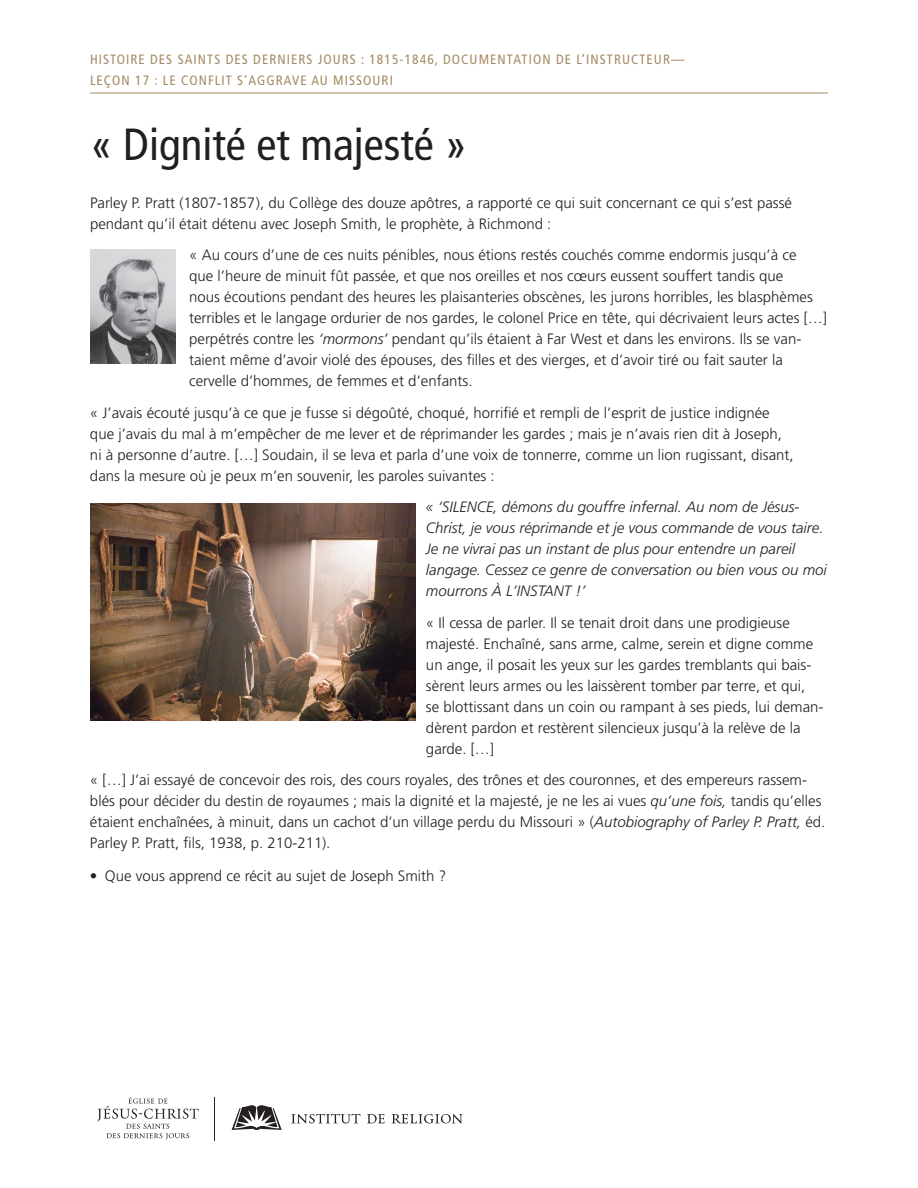
<style>
.page{position:relative;width:918px;height:1188px;background:#fff}
.page>*{position:absolute;margin:0;border:0;box-sizing:border-box;transform-origin:0 0}
.t1{font:condensed 45px "Frutigerlds Lat";color:#231f20}
.t2{font:300 15px/21px "Frutigerlds Lat";color:#231f20}
.t3{font:italic 300 15px/21px "Frutigerlds Lat";color:#231f20}
.t4{font:condensed 13.5px/21px "Frutigerlds Lat";letter-spacing:.08em;color:#a48a62}
.s1{font-style:italic}
</style>
<div class="page">
<svg style="left:232px;top:1105px;width:50px;height:25px"></svg>
<hr style="left:214px;top:1097px;width:1px;height:43px;background:#231f20">
<svg style="left:97px;top:1097px;width:102px;height:43px"></svg>
<svg style="left:291px;top:1114px;width:69px;height:9px"></svg>
<svg style="left:367px;top:1114px;width:18px;height:9px"></svg>
<svg style="left:392px;top:1114px;width:71px;height:9px"></svg>
<hr style="left:90px;top:93px;width:738px;height:1px;background:#a48a62">
<img style="left:90px;top:249px;width:86px;height:115px">
<img style="left:90px;top:504px;width:326px;height:217px">
<p class="t4" style="left:90px;top:49px;width:596px">HISTOIRE DES SAINTS DES DERNIERS JOURS : 1815-1846, DOCUMENTATION DE L’INSTRUCTEUR—<br>LEÇON 17 : LE CONFLIT S’AGGRAVE AU MISSOURI</p>
<h1 class="t1" style="left:90px;top:109px;width:379px">« Dignité et majesté »</h1>
<p class="t2" style="left:90px;top:192px;width:704px">Parley P. Pratt (1807-1857), du Collège des douze apôtres, a rapporté ce qui suit concernant ce qui s’est passé pendant qu’il était détenu avec Joseph Smith, le prophète, à Richmond :</p>
<p class="t2" style="left:189px;top:244px;width:639px">« Au cours d’une de ces nuits pénibles, nous étions restés couchés comme endormis jusqu’à ce<br>que l’heure de minuit fût passée, et que nos oreilles et nos cœurs eussent souffert tandis que<br>nous écoutions pendant des heures les plaisanteries obscènes, les jurons horribles, les blasphèmes terribles et le langage ordurier de nos gardes, le colonel Price en tête, qui décrivaient leurs actes […] perpétrés contre les <span class="s1">‘mormons’</span> pendant qu’ils étaient à Far West et dans les environs. Ils se van&shy;taient même d’avoir violé des épouses, des filles et des vierges, et d’avoir tiré ou fait sauter la cervelle d’hommes, de femmes et d’enfants.</p>
<p class="t2" style="left:90px;top:402px;width:705px">« J’avais écouté jusqu’à ce que je fusse si dégoûté, choqué, horrifié et rempli de l’esprit de justice indignée que j’avais du mal à m’empêcher de me lever et de réprimander les gardes ; mais je n’avais rien dit à Joseph, ni à personne d’autre. […] Soudain, il se leva et parla d’une voix de tonnerre, comme un lion rugissant, disant, dans la mesure où je peux m’en souvenir, les paroles suivantes :</p>
<p class="t3" style="left:426px;top:496px;width:402px">« ‘SILENCE, démons du gouffre infernal. Au nom de Jésus-Christ, je vous réprimande et je vous commande de vous taire.<br>Je ne vivrai pas un instant de plus pour entendre un pareil langage. Cessez ce genre de conversation ou bien vous ou moi mourrons À L’INSTANT !’</p>
<p class="t2" style="left:426px;top:612px;width:399px">« Il cessa de parler. Il se tenait droit dans une prodigieuse majesté. Enchaîné, sans arme, calme, serein et digne comme un ange, il posait les yeux sur les gardes tremblants qui bais&shy;sèrent leurs armes ou les laissèrent tomber par terre, et qui,<br>se blottissant dans un coin ou rampant à ses pieds, lui deman&shy;dèrent pardon et restèrent silencieux jusqu’à la relève de la garde. […]</p>
<p class="t2" style="left:90px;top:769px;width:737px">« […] J’ai essayé de concevoir des rois, des cours royales, des trônes et des couronnes, et des empereurs rassem&shy;blés pour décider du destin de royaumes ; mais la dignité et la majesté, je ne les ai vues <span class="s1">qu’une fois,</span> tandis qu’elles étaient enchaînées, à minuit, dans un cachot d’un village perdu du Missouri » (<span class="s1">Autobiography of Parley P. Pratt,</span> éd.<br>Parley P. Pratt, fils, 1938, p. 210-211).</p>
<p class="t2" style="left:90px;top:865px;width:358px">• Que vous apprend ce récit au sujet de Joseph Smith ?</p>
</div>
